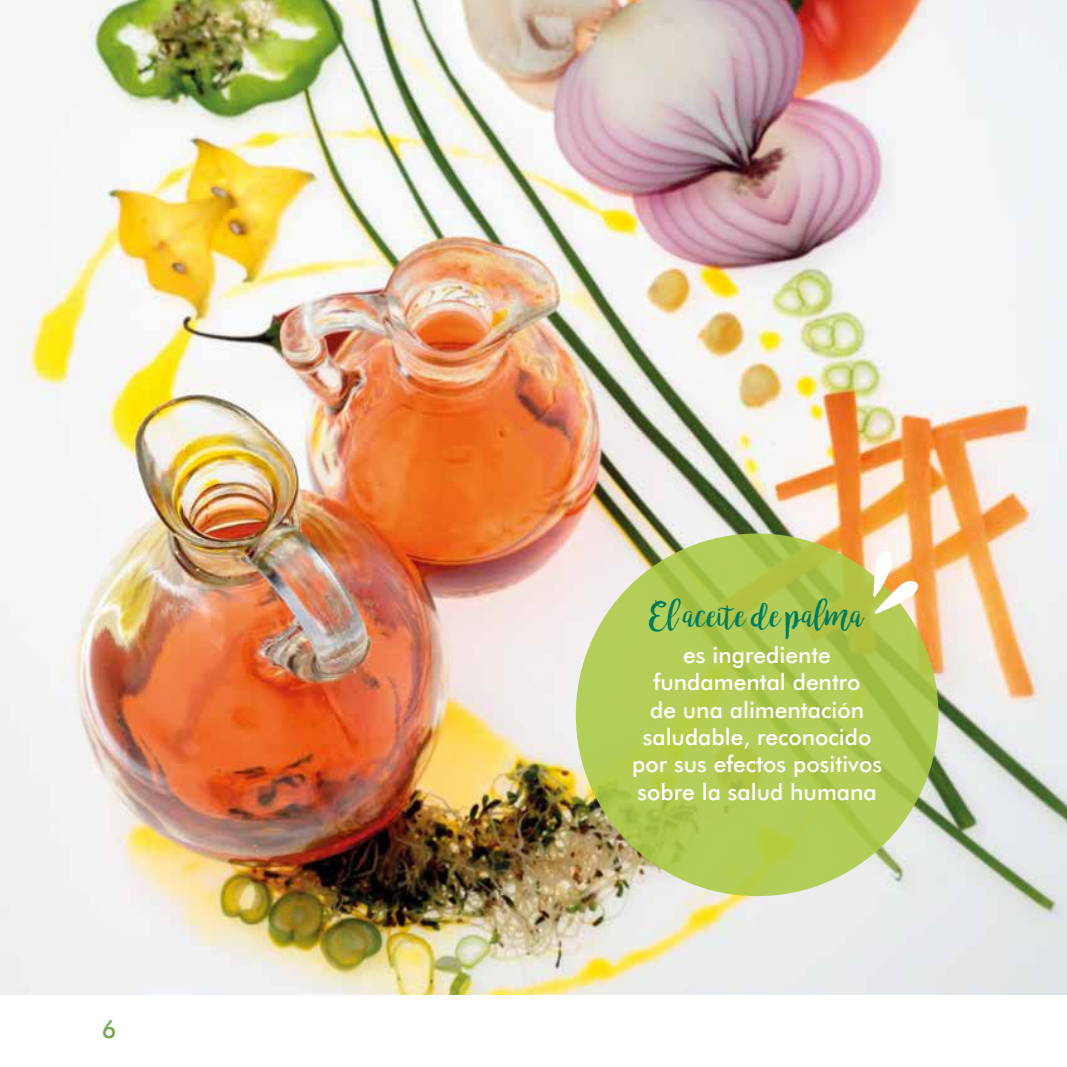
<style>
.page{position:relative;width:1067px;height:1067px;background:#fff}
.page>*{position:absolute;margin:0;border:0;box-sizing:border-box;transform-origin:0 0}
.t1{font:35px "bromello";color:#007b5e}
.t2{font:500 24.5px "Futura BT";color:#73a950}
.t3{font:500 22.75px/27.3px "Futura BT";color:#fff;text-align:center}
</style>
<div class="page">
<img style="left:0;top:0;width:1067px;height:994px">
<svg style="left:576px;top:533px;width:362px;height:363px;background:#b0c951"></svg>
<svg style="left:873px;top:547px;width:45px;height:67px"></svg>
<p class="t2" style="left:102px;top:1014px;width:16px">6</p>
<h1 class="t1" style="left:650px;top:594px;width:216px">El aceite de palma</h1>
<p class="t3" style="left:632px;top:641px;width:251px">es ingrediente fundamental dentro<br>de una alimentación saludable, reconocido por sus efectos positivos sobre la salud humana</p>
</div>
